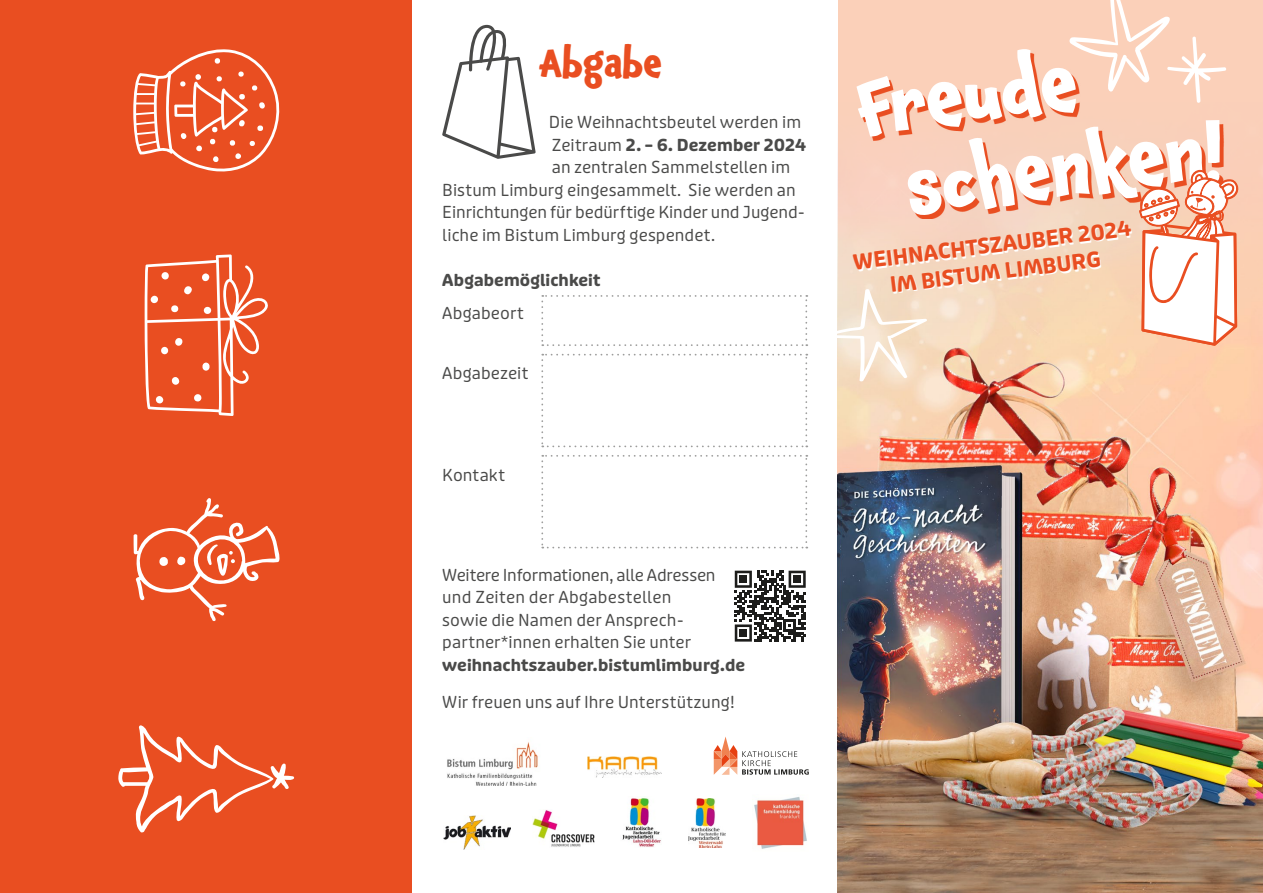
<style>
.page{position:relative;width:1263px;height:893px;background:#fff}
.page>*{position:absolute;margin:0;border:0;box-sizing:border-box;transform-origin:0 0}
.t1{font:700 72px/84px "Chaloops";color:#fff}
.t2{font:700 36px "Chaloops";color:#e94e21}
.t3{font:700 21px/27px "Puffin Display Soft";color:#e94e21;text-align:center}
.t4{font:16.5px/22.5px "Puffin Display Soft";letter-spacing:.005em;color:#4a4a49}
.t5{font:700 16.5px "Puffin Display Soft";letter-spacing:.01em;color:#4a4a49}
.s1{font-weight:400}
</style>
<div class="page">
<div style="left:0;top:0;width:412px;height:893px;background:#e94e21"></div>
<div style="left:838px;top:0;width:425px;height:476px;background:#fbd0b9"></div>
<img style="left:838px;top:210px;width:425px;height:683px">
<svg style="left:860px;top:52px;width:364px;height:167px"></svg>
<svg style="left:1069px;top:0;width:157px;height:104px"></svg>
<img style="left:688px;top:798px;width:38px;height:49px">
<img style="left:622px;top:798px;width:39px;height:49px">
<img style="left:443px;top:815px;width:67px;height:35px">
<img style="left:588px;top:757px;width:73px;height:20px">
<svg style="left:714px;top:736px;width:95px;height:39px"></svg>
<img style="left:754px;top:797px;width:53px;height:52px">
<img style="left:533px;top:810px;width:62px;height:37px">
<svg style="left:442px;top:25px;width:94px;height:134px"></svg>
<svg style="left:735px;top:571px;width:71px;height:71px"></svg>
<div style="left:740px;top:576px;width:7px;height:7px;background:#1d1d1b"></div>
<div style="left:793px;top:576px;width:8px;height:7px;background:#1d1d1b"></div>
<div style="left:740px;top:629px;width:7px;height:8px;background:#1d1d1b"></div>
<svg style="left:118px;top:725px;width:177px;height:107px"></svg>
<svg style="left:145px;top:254px;width:123px;height:162px"></svg>
<svg style="left:133px;top:49px;width:147px;height:123px"></svg>
<svg style="left:837px;top:289px;width:91px;height:93px"></svg>
<svg style="left:133px;top:498px;width:147px;height:123px"></svg>
<svg style="left:1139px;top:170px;width:100px;height:176px"></svg>
<svg style="left:541px;top:295px;width:266px;height:51px"></svg>
<svg style="left:541px;top:354px;width:266px;height:93px"></svg>
<svg style="left:541px;top:455px;width:266px;height:93px"></svg>
<img style="left:447px;top:742px;width:91px;height:44px">
<h2 class="t2" style="left:540px;top:33px;width:124px">Abgabe</h2>
<p class="t4" style="left:549px;top:111px;width:254px">Die Weihnachtsbeutel werden im</p>
<p class="t5" style="left:552px;top:135px;width:256px"><span class="s1">Zeitraum</span> 2. – 6. Dezember 2024</p>
<p class="t4" style="left:552px;top:156px;width:240px">an zentralen Sammelstellen im</p>
<p class="t4" style="left:442px;top:179px;width:355px">Bistum Limburg eingesammelt. Sie werden an</p>
<p class="t4" style="left:442px;top:201px;width:364px">Einrichtungen für bedürftige Kinder und Jugend-</p>
<p class="t4" style="left:442px;top:224px;width:274px">liche im Bistum Limburg gespendet.</p>
<p class="t5" style="left:442px;top:270px;width:160px">Abgabemöglichkeit</p>
<p class="t4" style="left:442px;top:303px;width:83px">Abgabeort</p>
<p class="t4" style="left:442px;top:363px;width:88px">Abgabezeit</p>
<p class="t4" style="left:442px;top:464px;width:64px">Kontakt</p>
<p class="t4" style="left:442px;top:564px;width:275px">Weitere Informationen, alle Adressen und Zeiten der Abgabestellen sowie die Namen der Ansprech&shy;partner*innen erhalten Sie unter</p>
<p class="t5" style="left:442px;top:655px;width:304px">weihnachtszauber.bistumlimburg.de</p>
<p class="t4" style="left:442px;top:691px;width:294px">Wir freuen uns auf Ihre Unterstützung!</p>
<h1 class="t1" style="left:891px;top:64px;width:322px;text-indent:-39px;rotate:-7deg">Freude schenken!</h1>
<p class="t3" style="left:852px;top:249px;width:281px;rotate:-7deg">WEIHNACHTSZAUBER 2024<br>IM BISTUM LIMBURG</p>
</div>
